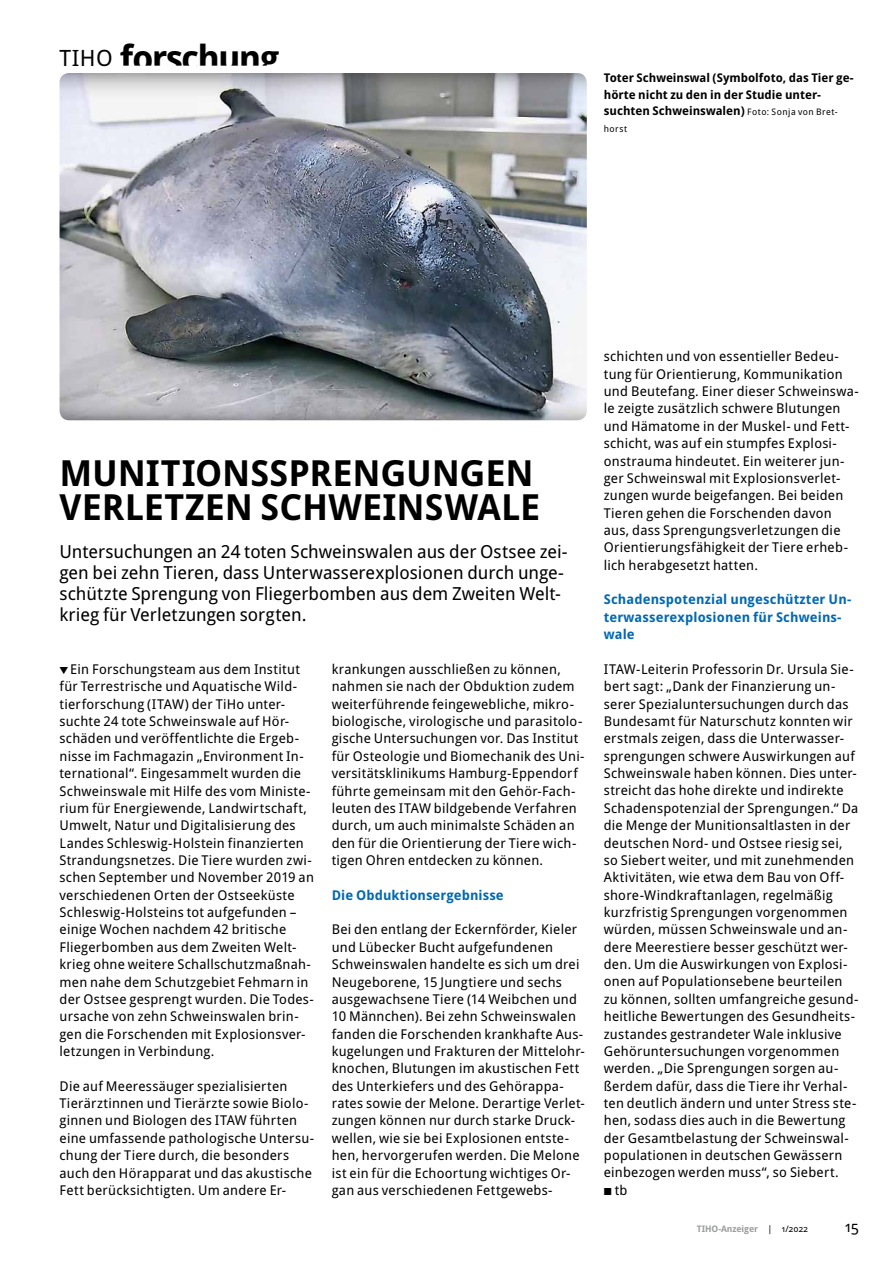
<style>
.page{position:relative;width:893px;height:1263px;background:#fff}
.page>*{position:absolute;margin:0;border:0;box-sizing:border-box;transform-origin:0 0}
.t1{font:700 36px/34.5px "Droid Sans Pro";letter-spacing:-.005em;color:#000}
.t2{font:700 36px "Droid Sans Pro";letter-spacing:-.05em;color:#000}
.t3{font:18px/21px "Droid Sans Pro";color:#000}
.t4{font:15px "Droid Sans Pro";color:#000}
.t5{font:13.5px/17.4px "Droid Sans Pro";letter-spacing:.02em;color:#000}
.t6{font:700 13.5px/17.4px "Droid Sans Pro";letter-spacing:.01em;color:#0069b4}
.t7{font:700 12px/16.5px "Droid Sans Pro";color:#000}
.t8{font:700 9px "Droid Sans Pro";letter-spacing:-.01em;color:#9c9d9d}
.t9{font:9px "Droid Sans Pro";letter-spacing:.06em;color:#000}
.s1{font-weight:400;font-size:22.5px}
.s2{font-weight:400;font-size:9px}
.s3{font-weight:400;color:#000}
</style>
<div class="page">
<img style="left:60px;top:73px;width:527px;height:347px">
<h1 class="t2" style="left:60px;top:33px;width:222px"><span class="s1">TIHO</span> forschung</h1>
<p class="t7" style="left:604px;top:69px;width:251px">Toter Schweinswal (Symbolfoto, das Tier ge&shy;hörte nicht zu den in der Studie unter&shy;suchten Schweinswalen) <span class="s2">Foto: Sonja von Bret-</span></p>
<p class="t9" style="left:604px;top:122px;width:25px">horst</p>
<h1 class="t1" style="left:60px;top:454px;width:482px">MUNITIONSSPRENGUNGEN<br>VERLETZEN SCHWEINSWALE</h1>
<h2 class="t3" style="left:60px;top:541px;width:510px">Untersuchungen an 24 toten Schweinswalen aus der Ostsee zei&shy;gen bei zehn Tieren, dass Unterwasserexplosionen durch unge&shy;schützte Sprengung von Fliegerbomben aus dem Zweiten Welt&shy;krieg für Verletzungen sorgten.</h2>
<p class="t5" style="left:60px;top:660px;width:256px;text-indent:11px">Ein Forschungsteam aus dem Institut für Terrestrische und Aquatische Wild&shy;tierforschung (ITAW) der TiHo unter&shy;suchte 24 tote Schweinswale auf Hör&shy;schäden und veröffentlichte die Ergeb&shy;nisse im Fachmagazin „Environment In&shy;ternational“. Eingesammelt wurden die Schweinswale mit Hilfe des vom Ministe&shy;rium für Energiewende, Landwirtschaft, Umwelt, Natur und Digitalisierung des Landes Schleswig-Holstein finanzierten Strandungsnetzes. Die Tiere wurden zwi&shy;schen September und November 2019 an verschiedenen Orten der Ostseeküste Schleswig-Holsteins tot aufgefunden – einige Wochen nachdem 42 britische Fliegerbomben aus dem Zweiten Welt&shy;krieg ohne weitere Schallschutzmaßnah&shy;men nahe dem Schutzgebiet Fehmarn in der Ostsee gesprengt wurden. Die Todes&shy;ursache von zehn Schweinswalen brin&shy;gen die Forschenden mit Explosionsver&shy;letzungen in Verbindung.</p>
<p class="t5" style="left:60px;top:1077px;width:256px">Die auf Meeressäuger spezialisierten Tierärztinnen und Tierärzte sowie Biolo&shy;ginnen und Biologen des ITAW führten eine umfassende pathologische Untersu&shy;chung der Tiere durch, die besonders auch den Hörapparat und das akustische Fett berücksichtigten. Um andere Er-</p>
<p class="t5" style="left:332px;top:660px;width:254px">krankungen ausschließen zu können, nahmen sie nach der Obduktion zudem weiterführende feingewebliche, mikro&shy;biologische, virologische und parasitolo&shy;gische Untersuchungen vor. Das Institut für Osteologie und Biomechanik des Uni&shy;versitätsklinikums Hamburg-Eppendorf führte gemeinsam mit den Gehör-Fach&shy;leuten des ITAW bildgebende Verfahren durch, um auch minimalste Schäden an den für die Orientierung der Tiere wich&shy;tigen Ohren entdecken zu können.</p>
<p class="t6" style="left:332px;top:886px;width:174px">Die Obduktionsergebnisse</p>
<p class="t5" style="left:332px;top:920px;width:255px">Bei den entlang der Eckernförder, Kieler und Lübecker Bucht aufgefundenen Schweinswalen handelte es sich um drei Neugeborene, 15 Jungtiere und sechs ausgewachsene Tiere (14 Weibchen und 10 Männchen). Bei zehn Schweinswalen fanden die Forschenden krankhafte Aus&shy;kugelungen und Frakturen der Mittelohr&shy;knochen, Blutungen im akustischen Fett des Unterkiefers und des Gehörappa&shy;rates sowie der Melone. Derartige Verlet&shy;zungen können nur durch starke Druck&shy;wellen, wie sie bei Explosionen entste&shy;hen, hervorgerufen werden. Die Melone ist ein für die Echoortung wichtiges Or&shy;gan aus verschiedenen Fettgewebs-</p>
<p class="t5" style="left:604px;top:347px;width:257px">schichten und von essentieller Bedeu&shy;tung für Orientierung, Kommunikation und Beutefang. Einer dieser Schweinswa&shy;le zeigte zusätzlich schwere Blutungen und Hämatome in der Muskel- und Fett&shy;schicht, was auf ein stumpfes Explosi&shy;onstrauma hindeutet. Ein weiterer jun&shy;ger Schweinswal mit Explosionsverlet&shy;zungen wurde beigefangen. Bei beiden Tieren gehen die Forschenden davon aus, dass Sprengungsverletzungen die Orientierungsfähigkeit der Tiere erheb&shy;lich herabgesetzt hatten.</p>
<p class="t6" style="left:604px;top:590px;width:249px">Schadenspotenzial ungeschützter Un&shy;terwasserexplosionen für Schweins&shy;wale</p>
<p class="t5" style="left:604px;top:660px;width:251px">ITAW-Leiterin Professorin Dr. Ursula Sie-</p>
<p class="t5" style="left:604px;top:677px;width:233px">bert sagt: „Dank der Finanzierung un-</p>
<p class="t5" style="left:604px;top:695px;width:246px">serer Spezialuntersuchungen durch das</p>
<p class="t5" style="left:604px;top:712px;width:250px">Bundesamt für Naturschutz konnten wir</p>
<p class="t5" style="left:604px;top:729px;width:242px">erstmals zeigen, dass die Unterwasser-</p>
<p class="t5" style="left:604px;top:747px;width:253px">sprengungen schwere Auswirkungen auf</p>
<p class="t5" style="left:604px;top:764px;width:255px">Schweinswale haben können. Dies unter-</p>
<p class="t5" style="left:604px;top:781px;width:241px">streicht das hohe direkte und indirekte</p>
<p class="t5" style="left:604px;top:799px;width:256px">Schadenspotenzial der Sprengungen.“ Da</p>
<p class="t5" style="left:604px;top:816px;width:248px">die Menge der Munitionsaltlasten in der</p>
<p class="t5" style="left:604px;top:833px;width:240px">deutschen Nord- und Ostsee riesig sei,</p>
<p class="t5" style="left:604px;top:851px;width:252px">so Siebert weiter, und mit zunehmenden</p>
<p class="t5" style="left:604px;top:868px;width:242px">Aktivitäten, wie etwa dem Bau von Off-</p>
<p class="t5" style="left:604px;top:886px;width:231px">shore-Windkraftanlagen, regelmäßig</p>
<p class="t5" style="left:604px;top:903px;width:245px">kurzfristig Sprengungen vorgenommen</p>
<p class="t5" style="left:604px;top:920px;width:245px">würden, müssen Schweinswale und an-</p>
<p class="t5" style="left:604px;top:938px;width:246px">dere Meerestiere besser geschützt wer-</p>
<p class="t5" style="left:604px;top:955px;width:245px">den. Um die Auswirkungen von Explosi-</p>
<p class="t5" style="left:604px;top:972px;width:240px">onen auf Populationsebene beurteilen</p>
<p class="t5" style="left:604px;top:990px;width:256px">zu können, sollten umfangreiche gesund-</p>
<p class="t5" style="left:604px;top:1007px;width:253px">heitliche Bewertungen des Gesundheits-</p>
<p class="t5" style="left:604px;top:1024px;width:240px">zustandes gestrandeter Wale inklusive</p>
<p class="t5" style="left:604px;top:1042px;width:237px">Gehöruntersuchungen vorgenommen</p>
<p class="t5" style="left:604px;top:1059px;width:236px">werden. „Die Sprengungen sorgen au-</p>
<p class="t5" style="left:604px;top:1077px;width:245px">ßerdem dafür, dass die Tiere ihr Verhal-</p>
<p class="t5" style="left:604px;top:1094px;width:254px">ten deutlich ändern und unter Stress ste-</p>
<p class="t5" style="left:604px;top:1111px;width:243px">hen, sodass dies auch in die Bewertung</p>
<p class="t5" style="left:604px;top:1129px;width:246px">der Gesamtbelastung der Schweinswal-</p>
<p class="t5" style="left:604px;top:1146px;width:240px">populationen in deutschen Gewässern</p>
<p class="t5" style="left:604px;top:1163px;width:236px">einbezogen werden muss“, so Siebert.</p>
<p class="t5" style="left:615px;top:1181px;width:14px">tb</p>
<p class="t8" style="left:697px;top:1222px;width:113px">TIHO-Anzeiger <span class="s3">| 1/2022</span></p>
<p class="t4" style="left:845px;top:1216px;width:15px">15</p>
</div>
